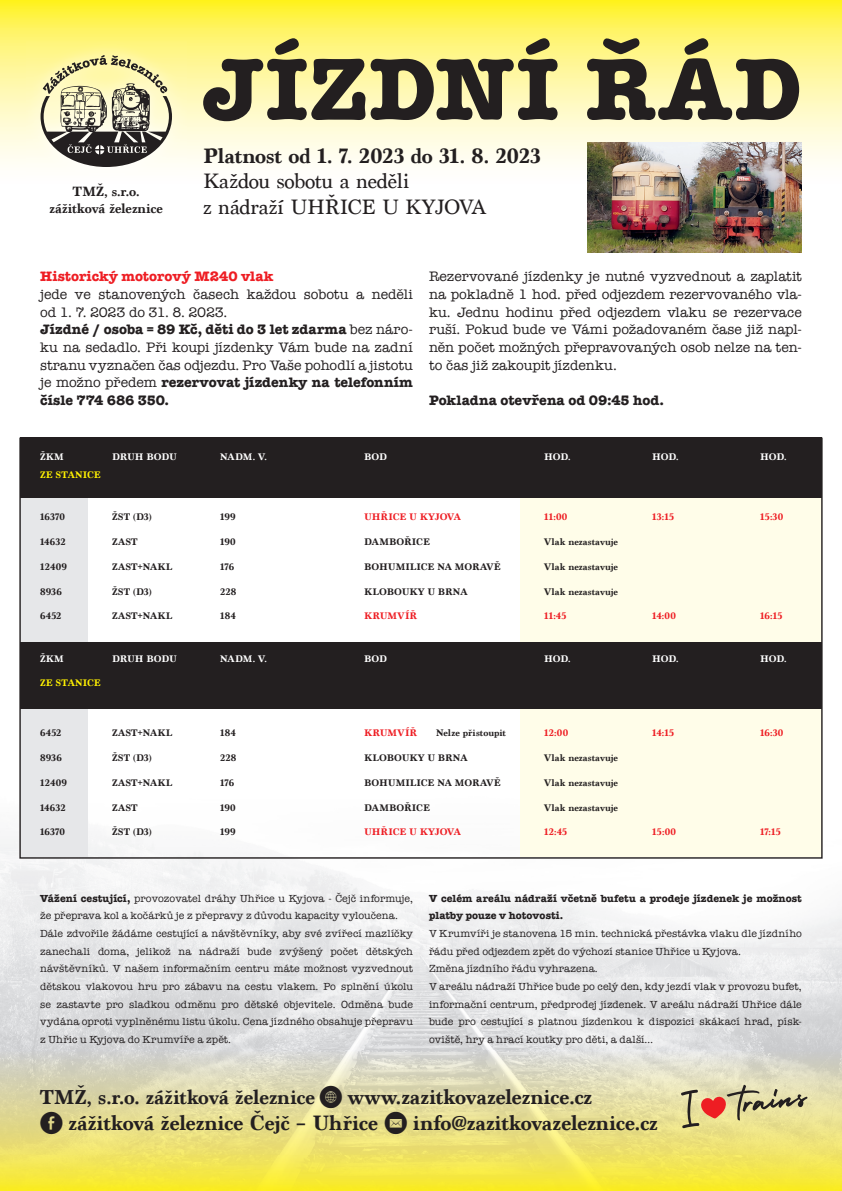
<style>
.page{position:relative;width:842px;height:1191px;background:#fff}
.page>*{position:absolute;margin:0;border:0;box-sizing:border-box;transform-origin:0 0}
.t1{font:700 90.5px "American Typewriter";letter-spacing:.025em;color:#231f20}
.t2{font:700 21.9px "Marion";letter-spacing:-.01em;color:#231f20}
.t3{font:21.9px/25.4px "Marion";letter-spacing:-.01em;color:#231f20}
.t4{font:700 21.2px "Marion";letter-spacing:-.01em;color:#231f20}
.t5{font:14.1px/17.7px "American Typewriter";letter-spacing:-.005em;color:#231f20}
.t6{font:700 14.1px/17.7px "Marion";letter-spacing:-.005em;color:#231f20;text-align:center}
.t7{font:700 14.1px "American Typewriter";color:#231f20}
.t8{font:700 14.1px "American Typewriter";letter-spacing:.005em;color:#ee1d23}
.t9{font:10.6px/17.7px "American Typewriter";letter-spacing:.005em;color:#231f20}
.t10{font:700 10.6px/17.7px "American Typewriter";letter-spacing:.005em;color:#231f20}
.t11{font:700 10px "Marion";letter-spacing:.005em;color:#231f20}
.t12{font:700 10px "Marion";letter-spacing:.015em;color:#ee1d23}
.t13{font:700 10px "Marion";letter-spacing:-.015em;color:#fff}
.t14{font:700 10px "Marion";letter-spacing:.025em;color:#231f20}
.t15{font:700 10px "Marion";letter-spacing:-.005em;color:#ee1d23}
.t16{font:700 10px "Marion";letter-spacing:.01em;color:#fff101}
.s1{font-weight:700}
.s2{font-family:"Social Media Circled";font-weight:400;font-size:21.9px}
.s3{font-size:21.9px}
.s4{font-family:"Social Media Circled";font-weight:400}
</style>
<div class="page">
<img style="left:0;top:837px;width:842px;height:354px">
<svg style="left:0;top:0;width:842px;height:184px;background:#fff7a0"></svg>
<img style="left:26px;top:42px;width:160px;height:139px">
<svg style="left:41px;top:55px;width:131px;height:112px;background:#b1ac8e"></svg>
<div style="left:520px;top:478px;width:302px;height:379px;background:#fffde9"></div>
<div style="left:20px;top:468px;width:68px;height:389px;background:#e6e7e9"></div>
<div style="left:20px;top:437px;width:802px;height:61px;background:#231f20"></div>
<div style="left:20px;top:642px;width:802px;height:67px;background:#231f20"></div>
<img style="left:588px;top:142px;width:214px;height:110px">
<svg style="left:680px;top:1084px;width:135px;height:51px;background:#d5c38b"></svg>
<h3 class="t6" style="left:50px;top:182px;width:115px">TMŽ, s.r.o. zážitková železnice</h3>
<h1 class="t1" style="left:202px;top:11px;width:601px">JÍZDNÍ ŘÁD</h1>
<h2 class="t2" style="left:203px;top:142px;width:339px">Platnost od 1. 7. 2023 do 31. 8. 2023</h2>
<h2 class="t3" style="left:203px;top:169px;width:285px">Každou sobotu a neděli<br>z nádraží UHŘICE U KYJOVA</h2>
<h3 class="t8" style="left:40px;top:264px;width:235px">Historický motorový M240 vlak</h3>
<p class="t5" style="left:40px;top:285px;width:374px">jede ve stanovených časech každou sobotu a neděli od 1. 7. 2023 do 31. 8. 2023.<br><span class="s1">Jízdné / osoba = 89 Kč, děti do 3 let zdarma</span> bez náro&shy;ku na sedadlo. Při koupi jízdenky Vám bude na zadní stranu vyznačen čas odjezdu. Pro Vaše pohodlí a jistotu je možno předem <span class="s1">rezervovat jízdenky na telefonním čísle 774 686 350.</span></p>
<p class="t5" style="left:429px;top:267px;width:374px;text-align:justify">Rezervované jízdenky je nutné vyzvednout a zaplatit na pokladně 1 hod. před odjezdem rezervovaného vla&shy;ku. Jednu hodinu před odjezdem vlaku se rezervace ruší. Pokud bude ve Vámi požadovaném čase již napl&shy;něn počet možných přepravovaných osob nelze na ten&shy;to čas již zakoupit jízdenku.</p>
<h3 class="t7" style="left:429px;top:388px;width:237px">Pokladna otevřena od 09:45 hod.</h3>
<p class="t13" style="left:40px;top:451px;width:25px">ŽKM</p>
<p class="t13" style="left:112px;top:451px;width:66px">DRUH BODU</p>
<p class="t13" style="left:220px;top:451px;width:48px">NADM. V.</p>
<p class="t13" style="left:364px;top:451px;width:24px">BOD</p>
<p class="t13" style="left:544px;top:451px;width:28px">HOD.</p>
<p class="t13" style="left:652px;top:451px;width:28px">HOD.</p>
<p class="t13" style="left:760px;top:451px;width:28px">HOD.</p>
<p class="t16" style="left:40px;top:468px;width:62px">ZE STANICE</p>
<p class="t11" style="left:40px;top:511px;width:26px">16370</p>
<p class="t11" style="left:112px;top:511px;width:41px">ŽST (D3)</p>
<p class="t11" style="left:220px;top:511px;width:17px">199</p>
<p class="t15" style="left:364px;top:511px;width:98px">UHŘICE U KYJOVA</p>
<p class="t12" style="left:544px;top:511px;width:25px">11:00</p>
<p class="t12" style="left:652px;top:511px;width:23px">13:15</p>
<p class="t12" style="left:760px;top:511px;width:25px">15:30</p>
<p class="t11" style="left:40px;top:536px;width:27px">14632</p>
<p class="t11" style="left:112px;top:536px;width:27px">ZAST</p>
<p class="t11" style="left:220px;top:536px;width:17px">190</p>
<p class="t11" style="left:364px;top:536px;width:67px">DAMBOŘICE</p>
<p class="t11" style="left:544px;top:536px;width:76px">Vlak nezastavuje</p>
<p class="t11" style="left:40px;top:560px;width:28px">12409</p>
<p class="t14" style="left:112px;top:560px;width:62px">ZAST+NAKL</p>
<p class="t11" style="left:220px;top:560px;width:16px">176</p>
<p class="t11" style="left:364px;top:560px;width:138px">BOHUMILICE NA MORAVĚ</p>
<p class="t11" style="left:544px;top:560px;width:76px">Vlak nezastavuje</p>
<p class="t11" style="left:40px;top:585px;width:23px">8936</p>
<p class="t11" style="left:112px;top:585px;width:41px">ŽST (D3)</p>
<p class="t11" style="left:220px;top:585px;width:18px">228</p>
<p class="t11" style="left:364px;top:585px;width:105px">KLOBOUKY U BRNA</p>
<p class="t11" style="left:544px;top:585px;width:76px">Vlak nezastavuje</p>
<p class="t11" style="left:40px;top:610px;width:23px">6452</p>
<p class="t14" style="left:112px;top:610px;width:62px">ZAST+NAKL</p>
<p class="t11" style="left:220px;top:610px;width:17px">184</p>
<p class="t12" style="left:364px;top:610px;width:54px">KRUMVÍŘ</p>
<p class="t12" style="left:544px;top:610px;width:24px">11:45</p>
<p class="t12" style="left:652px;top:610px;width:25px">14:00</p>
<p class="t12" style="left:760px;top:610px;width:24px">16:15</p>
<p class="t13" style="left:40px;top:652px;width:25px">ŽKM</p>
<p class="t13" style="left:112px;top:652px;width:66px">DRUH BODU</p>
<p class="t13" style="left:220px;top:652px;width:48px">NADM. V.</p>
<p class="t13" style="left:364px;top:652px;width:24px">BOD</p>
<p class="t13" style="left:544px;top:652px;width:28px">HOD.</p>
<p class="t13" style="left:652px;top:652px;width:28px">HOD.</p>
<p class="t13" style="left:760px;top:652px;width:28px">HOD.</p>
<p class="t16" style="left:40px;top:677px;width:62px">ZE STANICE</p>
<p class="t11" style="left:40px;top:727px;width:23px">6452</p>
<p class="t14" style="left:112px;top:727px;width:62px">ZAST+NAKL</p>
<p class="t11" style="left:220px;top:727px;width:17px">184</p>
<p class="t12" style="left:364px;top:727px;width:54px">KRUMVÍŘ</p>
<p class="t11" style="left:436px;top:727px;width:71px">Nelze přistoupit</p>
<p class="t12" style="left:544px;top:727px;width:26px">12:00</p>
<p class="t12" style="left:652px;top:727px;width:23px">14:15</p>
<p class="t12" style="left:760px;top:727px;width:25px">16:30</p>
<p class="t11" style="left:40px;top:751px;width:23px">8936</p>
<p class="t11" style="left:112px;top:751px;width:41px">ŽST (D3)</p>
<p class="t11" style="left:220px;top:751px;width:18px">228</p>
<p class="t11" style="left:364px;top:751px;width:105px">KLOBOUKY U BRNA</p>
<p class="t11" style="left:544px;top:751px;width:76px">Vlak nezastavuje</p>
<p class="t11" style="left:40px;top:776px;width:28px">12409</p>
<p class="t14" style="left:112px;top:776px;width:62px">ZAST+NAKL</p>
<p class="t11" style="left:220px;top:776px;width:16px">176</p>
<p class="t11" style="left:364px;top:776px;width:138px">BOHUMILICE NA MORAVĚ</p>
<p class="t11" style="left:544px;top:776px;width:76px">Vlak nezastavuje</p>
<p class="t11" style="left:40px;top:801px;width:27px">14632</p>
<p class="t11" style="left:112px;top:801px;width:27px">ZAST</p>
<p class="t11" style="left:220px;top:801px;width:17px">190</p>
<p class="t11" style="left:364px;top:801px;width:67px">DAMBOŘICE</p>
<p class="t11" style="left:544px;top:801px;width:76px">Vlak nezastavuje</p>
<p class="t11" style="left:40px;top:826px;width:26px">16370</p>
<p class="t11" style="left:112px;top:826px;width:41px">ŽST (D3)</p>
<p class="t11" style="left:220px;top:826px;width:17px">199</p>
<p class="t15" style="left:364px;top:826px;width:98px">UHŘICE U KYJOVA</p>
<p class="t12" style="left:544px;top:826px;width:24px">12:45</p>
<p class="t12" style="left:652px;top:826px;width:25px">15:00</p>
<p class="t12" style="left:760px;top:826px;width:22px">17:15</p>
<p class="t9" style="left:40px;top:889px;width:374px"><span class="s1">Vážení cestující,</span> provozovatel dráhy Uhřice u Kyjova - Čejč informuje, že přeprava kol a kočárků je z přepravy z důvodu kapacity vyloučena.<br>Dále zdvořile žádáme cestující a návštěvníky, aby své zvířecí mazlíčky zanechali doma, jelikož na nádraží bude zvýšený počet dětských návštěvníků. V našem informačním centru máte možnost vyzvednout dětskou vlakovou hru pro zábavu na cestu vlakem. Po splnění úkolu se zastavte pro sladkou odměnu pro dětské objevitele. Odměna bude vydána oproti vyplněnému listu úkolu. Cena jízdného obsahuje přepravu z Uhřic u Kyjova do Krumvíře a zpět.</p>
<p class="t10" style="left:429px;top:888px;width:374px">V celém areálu nádraží včetně bufetu a prodeje jízdenek je možnost platby pouze v hotovosti.</p>
<p class="t9" style="left:429px;top:924px;width:374px">V Krumvíři je stanovena 15 min. technická přestávka vlaku dle jízdního řádu před odjezdem zpět do výchozí stanice Uhřice u Kyjova.<br>Změna jízdního řádu vyhrazena.<br>V areálu nádraží Uhřice bude po celý den, kdy jezdí vlak v provozu bufet, informační centrum, předprodej jízdenek. V areálu nádraží Uhřice dále bude pro cestující s platnou jízdenkou k dispozici skákací hrad, písk&shy;oviště, hry a hrací koutky pro děti, a další…</p>
<h3 class="t4" style="left:40px;top:1084px;width:554px">TMŽ, s.r.o. zážitková železnice <span class="s2">K</span> <span class="s3">www.zazitkovazeleznice.cz</span></h3>
<h2 class="t2" style="left:40px;top:1109px;width:619px"><span class="s4">E</span> zážitková železnice Čejč – Uhřice <span class="s4">k</span> info@zazitkovazeleznice.cz</h2>
</div>
